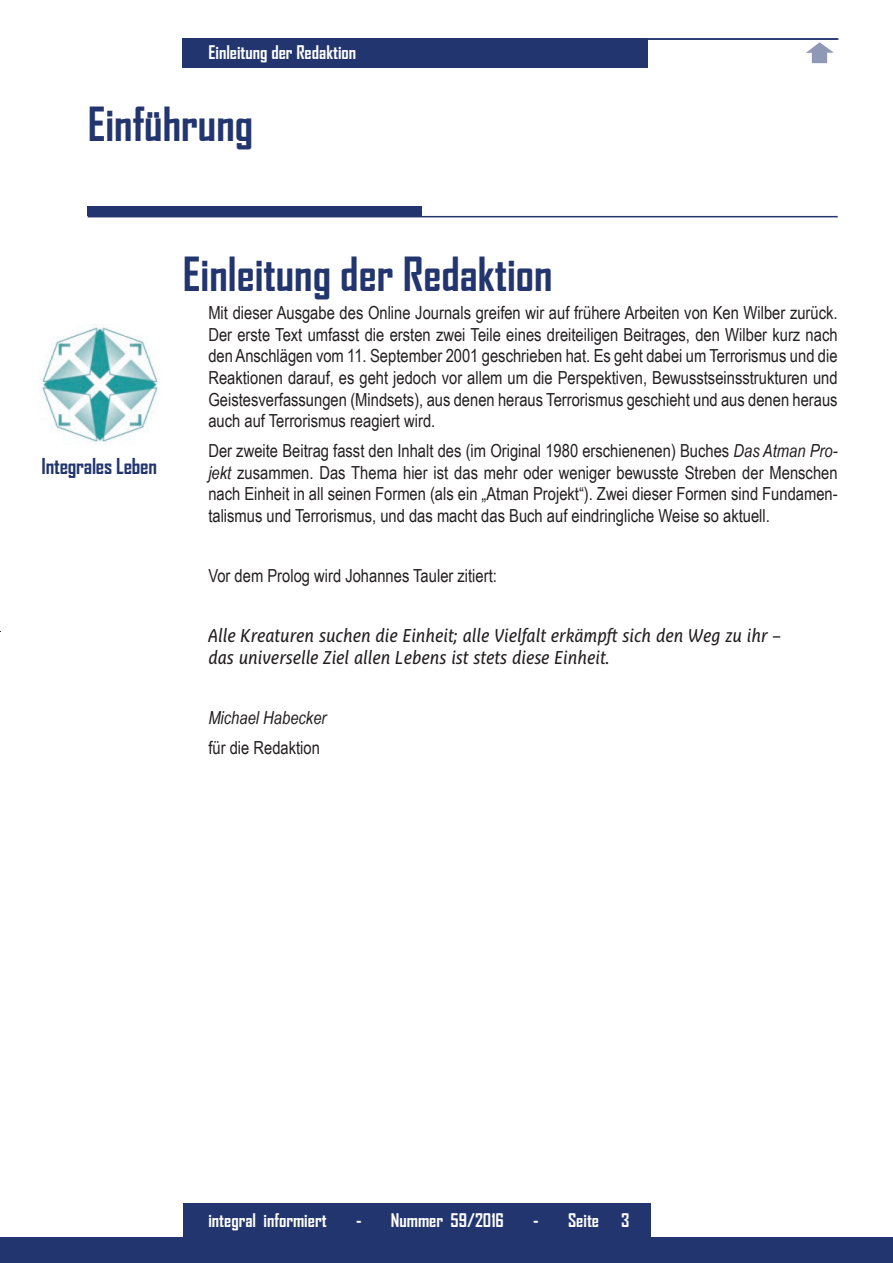
<style>
.page{position:relative;width:893px;height:1263px;background:#fff}
.page>*{position:absolute;margin:0;border:0;box-sizing:border-box;transform-origin:0 0}
.t1{font:700 45px "Agency FB";color:#22356e}
.t2{font:700 21px "Agency FB";letter-spacing:-.01em;color:#22356e}
.t3{font:18px/21.6px "Arial Narrow";color:#231f20;text-align:justify}
.t4{font:italic 18px/21.6px "Ayita Pro";color:#231f20}
.t5{font:700 18px "Agency FB";color:#fff}
.t6{font:italic 18px "Arial Narrow";color:#231f20}
.s1{font-style:italic}
</style>
<div class="page">
<div style="left:0;top:1238px;width:893px;height:25px;background:#22356e"></div>
<div style="left:183px;top:38px;width:465px;height:30px;background:#22356e"></div>
<div style="left:183px;top:1203px;width:468px;height:34px;background:#22356e"></div>
<div style="left:88px;top:206px;width:334px;height:10px;background:#22356e"></div>
<hr style="left:88px;top:216px;width:750px;height:1px;background:#22356e">
<img style="left:41px;top:324px;width:119px;height:120px">
<hr style="left:183px;top:38px;width:655px;height:2px;background:#22356e">
<svg style="left:806px;top:42px;width:28px;height:21px"></svg>
<p class="t5" style="left:208px;top:41px;width:149px">Einleitung der Redaktion</p>
<h1 class="t1" style="left:88px;top:96px;width:167px">Einführung</h1>
<p class="t2" style="left:42px;top:453px;width:117px">Integrales Leben</p>
<h1 class="t1" style="left:183px;top:246px;width:371px">Einleitung der Redaktion</h1>
<p class="t3" style="left:208px;top:301px;width:631px">Mit dieser Ausgabe des Online Journals greifen wir auf frühere Arbeiten von Ken Wilber zurück.<br>Der erste Text umfasst die ersten zwei Teile eines dreiteiligen Beitrages, den Wilber kurz nach den Anschlägen vom 11. September 2001 geschrieben hat. Es geht dabei um Terrorismus und die Reaktionen darauf, es geht jedoch vor allem um die Perspektiven, Bewusstseinsstrukturen und Geistesverfassungen (Mindsets), aus denen heraus Terrorismus geschieht und aus denen heraus auch auf Terrorismus reagiert wird.</p>
<p class="t3" style="left:208px;top:439px;width:631px">Der zweite Beitrag fasst den Inhalt des (im Original 1980 erschienenen) Buches <span class="s1">Das Atman Pro&shy;jekt</span> zusammen. Das Thema hier ist das mehr oder weniger bewusste Streben der Menschen nach Einheit in all seinen Formen (als ein „Atman Projekt“). Zwei dieser Formen sind Fundamen&shy;talismus und Terrorismus, und das macht das Buch auf eindringliche Weise so aktuell.</p>
<p class="t3" style="left:208px;top:564px;width:290px">Vor dem Prolog wird Johannes Tauler zitiert:</p>
<p class="t4" style="left:208px;top:625px;width:574px">Alle Kreaturen suchen die Einheit; alle Vielfalt erkämpft sich den Weg zu ihr – das universelle Ziel allen Lebens ist stets diese Einheit.</p>
<p class="t6" style="left:208px;top:705px;width:120px">Michael Habecker</p>
<p class="t3" style="left:208px;top:736px;width:113px">für die Redaktion</p>
<p class="t5" style="left:208px;top:1208px;width:120px">integral informiert</p>
<p class="t5" style="left:356px;top:1208px;width:149px">- Nummer 59/2016</p>
<p class="t5" style="left:532px;top:1208px;width:97px">- Seite 3</p>
</div>
